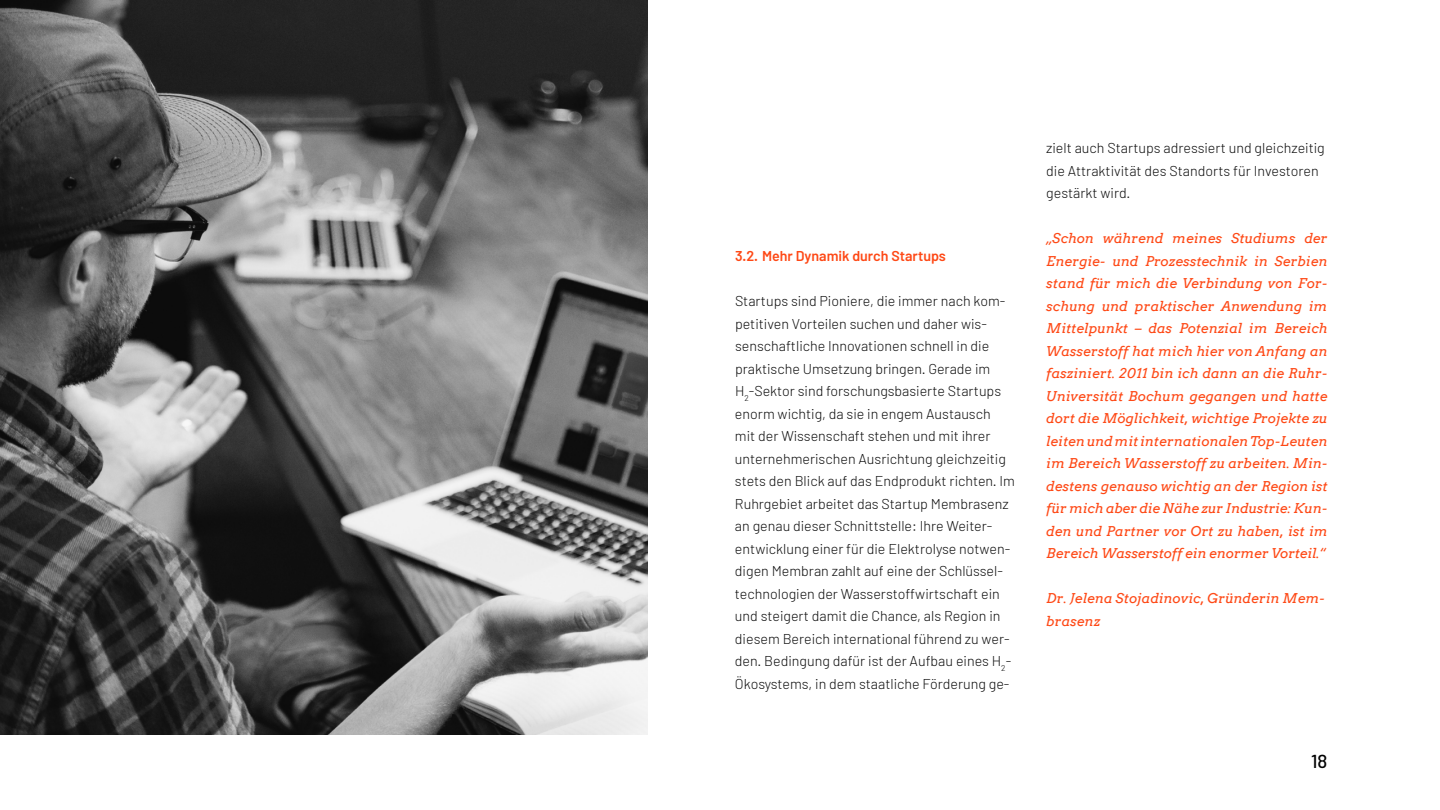
<style>
.page{position:relative;width:1440px;height:810px;background:#fff}
.page>*{position:absolute;margin:0;border:0;box-sizing:border-box;transform-origin:0 0}
.t1{font:500 18.75px "Barlow";color:#000}
.t2{font:300 14.25px/22.5px "Barlow";color:#0d0d0d}
.t3{font:600 14.25px "Barlow";color:#fe4815}
.t4{font:italic 13.5px/22.5px "Arvo";color:#fe4815;text-align:justify}
</style>
<div class="page">
<img style="left:0;top:0;width:648px;height:735px">
<p class="t3" style="left:735px;top:247px;width:213px">3.2. Mehr Dynamik durch Startups</p>
<p class="t2" style="left:735px;top:289px;width:282px">Startups sind Pioniere, die immer nach kom&shy;petitiven Vorteilen suchen und daher wis&shy;senschaftliche Innovationen schnell in die praktische Umsetzung bringen. Gerade im H<sub>2</sub>-Sektor sind forschungsbasierte Startups enorm wichtig, da sie in engem Austausch<br>mit der Wissenschaft stehen und mit ihrer unternehmerischen Ausrichtung gleichzeitig stets den Blick auf das Endprodukt richten. Im Ruhrgebiet arbeitet das Startup Membrasenz an genau dieser Schnittstelle: Ihre Weiter&shy;entwicklung einer für die Elektrolyse notwen&shy;digen Membran zahlt auf eine der Schlüssel&shy;technologien der Wasserstoffwirtschaft ein und steigert damit die Chance, als Region in diesem Bereich international führend zu wer&shy;den. Bedingung dafür ist der Aufbau eines H<sub>2</sub>- Ökosystems, in dem staatliche Förderung ge-</p>
<p class="t2" style="left:1046px;top:136px;width:280px">zielt auch Startups adressiert und gleichzeitig die Attraktivität des Standorts für Investoren gestärkt wird.</p>
<p class="t4" style="left:1046px;top:227px;width:283px">„Schon während meines Studiums der Energie- und Prozesstechnik in Serbien stand für mich die Verbindung von For&shy;schung und praktischer Anwendung im Mittelpunkt – das Potenzial im Bereich Wasserstoff hat mich hier von Anfang an fasziniert. 2011 bin ich dann an die Ruhr-Universität Bochum gegangen und hatte dort die Möglichkeit, wichtige Projekte zu leiten und mit internationalen Top-Leuten im Bereich Wasserstoff zu arbeiten. Min&shy;destens genauso wichtig an der Region ist für mich aber die Nähe zur Industrie: Kun&shy;den und Partner vor Ort zu haben, ist im Bereich Wasserstoff ein enormer Vorteil.“</p>
<p class="t4" style="left:1046px;top:587px;width:280px">Dr. Jelena Stojadinovic, Gründerin Mem&shy;brasenz</p>
<h1 class="t1" style="left:1311px;top:750px;width:18px">18</h1>
</div>
